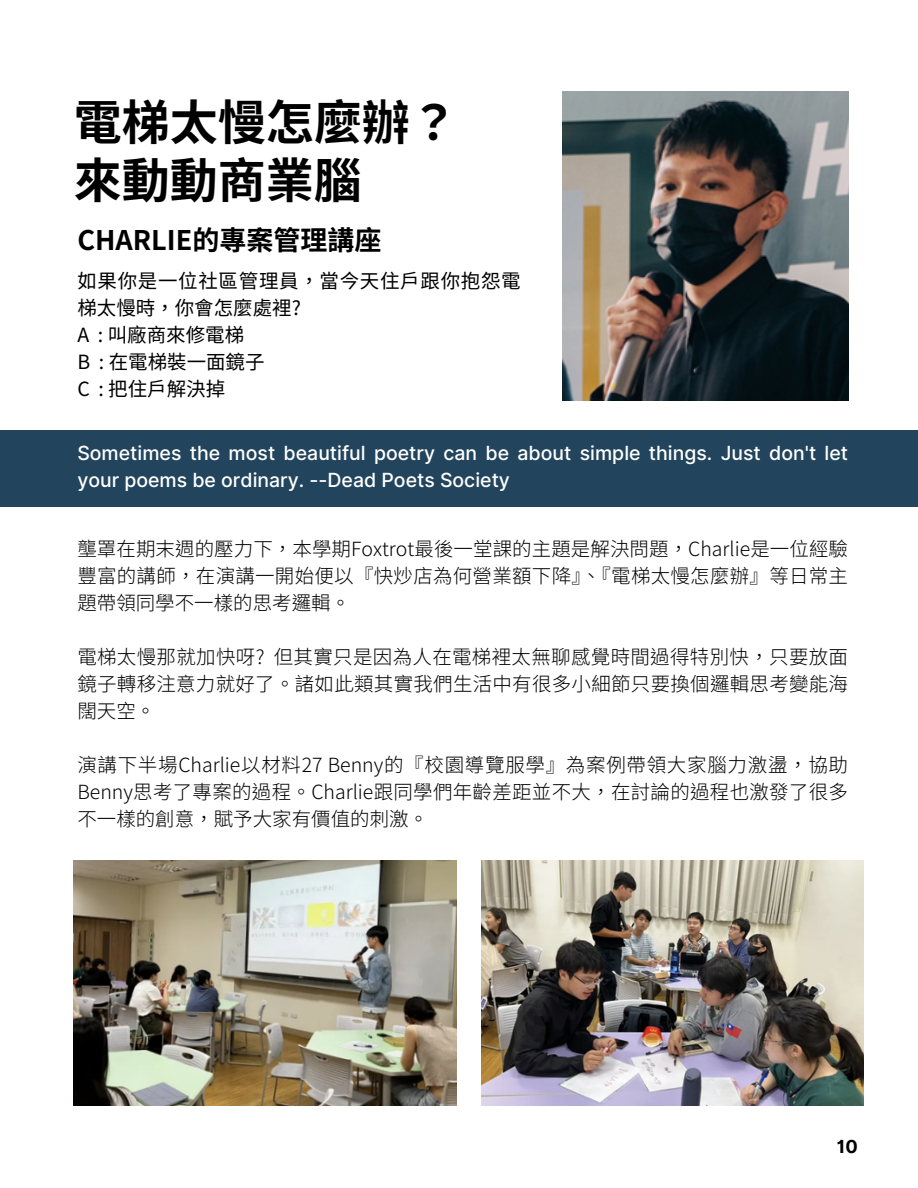
<style>
.page{position:relative;width:918px;height:1188px;background:#fff}
.page>*{position:absolute;margin:0;border:0;box-sizing:border-box;transform-origin:0 0}
.t1{font:700 48px/57.3px "Noto Sans TC";color:#000}
.t2{font:700 27px "Noto Sans TC";color:#000001}
.t3{font:300 19.5px/27px "Source Han Sans SC";letter-spacing:.015em;color:#000001}
.t4{font:500 19.5px/27px "Inter";color:#fff}
.t5{font:19.5px/27px "Noto Sans TC";color:#000001}
.t6{font:700 18px "Inter";color:#000001}
</style>
<div class="page">
<img style="left:481px;top:861px;width:383px;height:245px">
<img style="left:562px;top:92px;width:286px;height:308px">
<img style="left:74px;top:861px;width:382px;height:245px">
<div style="left:0;top:430px;width:918px;height:77px;background:#22455d"></div>
<h1 class="t1" style="left:74px;top:91px;width:385px">電梯太慢怎麼辦？來動動商業腦</h1>
<p class="t2" style="left:77px;top:218px;width:306px">CHARLIE的專案管理講座</p>
<h2 class="t5" style="left:77px;top:266px;width:445px">如果你是一位社區管理員，當今天住戶跟你抱怨電梯太慢時，你會怎麼處裡?<br>A : 叫廠商來修電梯<br>B : 在電梯裝一面鏡子<br>C : 把住戶解決掉</h2>
<p class="t4" style="left:77px;top:440px;width:772px">Sometimes the most beautiful poetry can be about simple things. Just don't let your poems be ordinary. --Dead Poets Society</p>
<h3 class="t3" style="left:77px;top:534px;width:772px;text-align:justify">壟罩在期末週的壓力下， 本學期Foxtrot最後一堂課的主題是解決問題， Charlie是一位經驗豐富的講師， 在演講一開始便以『快炒店為何營業額下降』、『電梯太慢怎麼辦』等日常主題帶領同學不一樣的思考邏輯。</h3>
<h4 class="t3" style="left:77px;top:642px;width:772px">電梯太慢那就加快呀? 但其實只是因為人在電梯裡太無聊感覺時間過得特別快， 只要放面鏡子轉移注意力就好了。 諸如此類其實我們生活中有很多小細節只要換個邏輯思考變能海闊天空。</h4>
<p class="t3" style="left:77px;top:750px;width:772px">演講下半場Charlie以材料27 Benny的『校園導覽服學』為案例帶領大家腦力激盪， 協助<br>Benny思考了專案的過程。 Charlie跟同學們年齡差距並不大， 在討論的過程也激發了很多不一樣的創意， 賦予大家有價值的刺激。</p>
<p class="t6" style="left:837px;top:1135px;width:22px">10</p>
</div>
